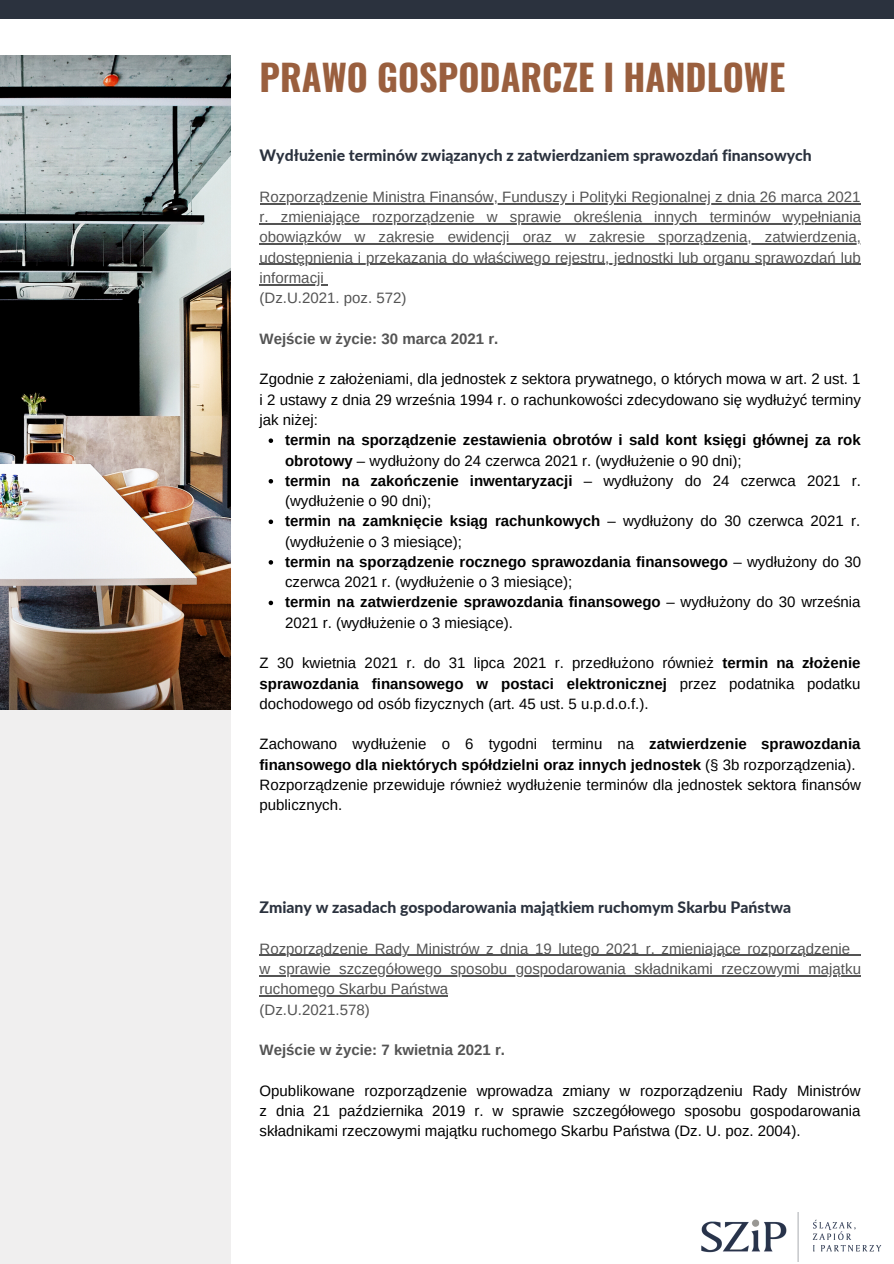
<style>
.page{position:relative;width:894px;height:1264px;background:#fff}
.page>*{position:absolute;margin:0;border:0;box-sizing:border-box;transform-origin:0 0}
.t1{font:700 36px "Oswald";color:#9a5f3e}
.t2{font:800 15.75px "Lato";color:#2b323e}
.t3{font:15px/20.2px "Arimo";color:#000}
.t4{font:15px/20.2px "Arimo";color:#545454;text-align:justify}
.t5{font:700 15px/20.2px "Arimo";color:#000}
.t6{font:700 15px "Arimo";color:#545454}
.s1{font-weight:400}
.s2{font-weight:700}
</style>
<div class="page">
<div style="left:0;top:552px;width:231px;height:711px;background:#f0efef"></div>
<div style="left:0;top:0;width:893px;height:19px;background:#2b323e"></div>
<img style="left:0;top:55px;width:230px;height:654px">
<img style="left:701px;top:1212px;width:181px;height:50px">
<svg style="left:268px;top:438px;width:5px;height:5px"></svg>
<svg style="left:268px;top:479px;width:5px;height:4px"></svg>
<svg style="left:268px;top:519px;width:5px;height:5px"></svg>
<svg style="left:268px;top:560px;width:5px;height:4px"></svg>
<svg style="left:268px;top:600px;width:5px;height:5px"></svg>
<hr style="left:259px;top:203px;width:601px;height:1px;background:#545454">
<hr style="left:259px;top:223px;width:601px;height:1px;background:#545454">
<hr style="left:259px;top:243px;width:601px;height:2px;background:#545454">
<hr style="left:259px;top:264px;width:601px;height:1px;background:#545454">
<hr style="left:259px;top:284px;width:65px;height:1px;background:#545454">
<hr style="left:259px;top:954px;width:590px;height:2px;background:#545454">
<svg style="left:849px;top:954px;width:11px;height:2px"></svg>
<hr style="left:259px;top:975px;width:601px;height:1px;background:#545454">
<hr style="left:259px;top:995px;width:189px;height:1px;background:#545454">
<p class="t1" style="left:259px;top:49px;width:527px">PRAWO GOSPODARCZE I HANDLOWE</p>
<p class="t2" style="left:259px;top:146px;width:553px">Wydłużenie terminów związanych z zatwierdzaniem sprawozdań finansowych</p>
<p class="t4" style="left:259px;top:186px;width:603px">Rozporządzenie Ministra Finansów, Funduszy i Polityki Regionalnej z dnia 26 marca 2021 r. zmieniające rozporządzenie w sprawie określenia innych terminów wypełniania obowiązków w zakresie ewidencji oraz w zakresie sporządzenia, zatwierdzenia, udostępnienia i przekazania do właściwego rejestru, jednostki lub organu sprawozdań lub informacji</p>
<p class="t4" style="left:259px;top:288px;width:148px">(Dz.U.2021. poz. 572)</p>
<p class="t6" style="left:259px;top:330px;width:240px">Wejście w życie: 30 marca 2021 r.</p>
<p class="t3" style="left:259px;top:369px;width:602px;text-align:justify">Zgodnie z założeniami, dla jednostek z sektora prywatnego, o których mowa w art. 2 ust. 1 i 2 ustawy z dnia 29 września 1994 r. o rachunkowości zdecydowano się wydłużyć terminy jak niżej:</p>
<p class="t5" style="left:285px;top:430px;width:577px">termin na sporządzenie zestawienia obrotów i sald kont księgi głównej za rok obrotowy <span class="s1">– wydłużony do 24 czerwca 2021 r. (wydłużenie o 90 dni);</span></p>
<p class="t3" style="left:285px;top:470px;width:577px"><span class="s2">termin na zakończenie inwentaryzacji</span> – wydłużony do 24 czerwca 2021 r. (wydłużenie o 90 dni);</p>
<p class="t3" style="left:285px;top:511px;width:576px"><span class="s2">termin na zamknięcie ksiąg rachunkowych</span> – wydłużony do 30 czerwca 2021 r. (wydłużenie o 3 miesiące);</p>
<p class="t5" style="left:285px;top:551px;width:577px">termin na sporządzenie rocznego sprawozdania finansowego <span class="s1">– wydłużony do 30 czerwca 2021 r. (wydłużenie o 3 miesiące);</span></p>
<p class="t3" style="left:285px;top:592px;width:577px"><span class="s2">termin na zatwierdzenie sprawozdania finansowego</span> – wydłużony do 30 września<br>2021 r. (wydłużenie o 3 miesiące).</p>
<p class="t3" style="left:259px;top:653px;width:602px;text-align:justify">Z 30 kwietnia 2021 r. do 31 lipca 2021 r. przedłużono również <span class="s2">termin na złożenie sprawozdania finansowego w postaci elektronicznej</span> przez podatnika podatku dochodowego od osób fizycznych (art. 45 ust. 5 u.p.d.o.f.).</p>
<p class="t5" style="left:259px;top:734px;width:602px"><span class="s1">Zachowano wydłużenie o 6 tygodni terminu na</span> zatwierdzenie sprawozdania finansowego dla niektórych spółdzielni oraz innych jednostek <span class="s1">(§ 3b rozporządzenia).</span></p>
<p class="t3" style="left:259px;top:774px;width:602px">Rozporządzenie przewiduje również wydłużenie terminów dla jednostek sektora finansów publicznych.</p>
<p class="t2" style="left:259px;top:897px;width:533px">Zmiany w zasadach gospodarowania majątkiem ruchomym Skarbu Państwa</p>
<p class="t4" style="left:259px;top:938px;width:602px;text-align:left">Rozporządzenie Rady Ministrów z dnia 19 lutego 2021 r. zmieniające rozporządzenie w sprawie szczegółowego sposobu gospodarowania składnikami rzeczowymi majątku ruchomego Skarbu Państwa</p>
<p class="t4" style="left:259px;top:999px;width:112px">(Dz.U.2021.578)</p>
<p class="t6" style="left:259px;top:1041px;width:247px">Wejście w życie: 7 kwietnia 2021 r.</p>
<p class="t3" style="left:259px;top:1080px;width:602px;text-align:justify">Opublikowane rozporządzenie wprowadza zmiany w rozporządzeniu Rady Ministrów z dnia 21 października 2019 r. w sprawie szczegółowego sposobu gospodarowania składnikami rzeczowymi majątku ruchomego Skarbu Państwa (Dz. U. poz. 2004).</p>
</div>
